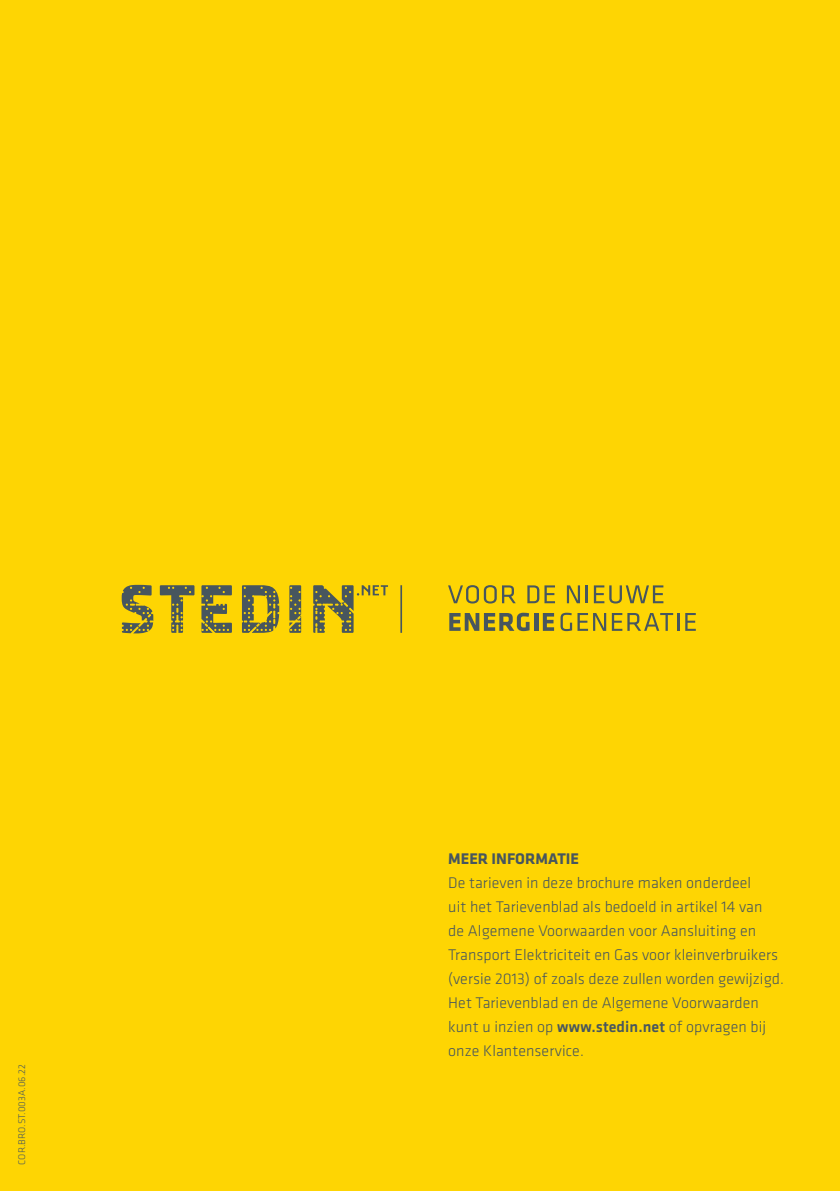
<style>
.page{position:relative;width:840px;height:1191px;background:#fff}
.page>*{position:absolute;margin:0;border:0;box-sizing:border-box;transform-origin:0 0}
.t1{font:300 16px/24px "Klavika";letter-spacing:.005em;color:#47565e}
.t2{font:700 16px "Klavika";color:#47565e}
.PLATTE_TEKST{font:300 10px "Klavika";letter-spacing:.005em;color:#47565e}
.s1{font-weight:500}
</style>
<div class="page">
<div style="left:0;top:0;width:839px;height:1191px;background:#fed503"></div>
<svg style="left:289px;top:585px;width:12px;height:48px"></svg>
<svg style="left:242px;top:585px;width:37px;height:48px"></svg>
<svg style="left:160px;top:585px;width:34px;height:48px"></svg>
<svg style="left:201px;top:585px;width:31px;height:48px"></svg>
<svg style="left:122px;top:585px;width:31px;height:48px"></svg>
<svg style="left:313px;top:585px;width:75px;height:48px"></svg>
<svg style="left:448px;top:585px;width:67px;height:18px"></svg>
<svg style="left:527px;top:585px;width:27px;height:18px"></svg>
<svg style="left:566px;top:585px;width:13px;height:18px"></svg>
<svg style="left:585px;top:585px;width:2px;height:18px"></svg>
<svg style="left:593px;top:585px;width:70px;height:18px"></svg>
<svg style="left:449px;top:613px;width:80px;height:18px"></svg>
<hr style="left:534px;top:613px;width:4px;height:18px;background:#47565e">
<svg style="left:542px;top:613px;width:11px;height:18px"></svg>
<svg style="left:560px;top:613px;width:112px;height:18px"></svg>
<hr style="left:676px;top:613px;width:3px;height:18px;background:#47565e">
<svg style="left:685px;top:613px;width:10px;height:18px"></svg>
<hr style="left:400px;top:585px;width:2px;height:48px;background:#47565e">
<p class="PLATTE_TEKST" style="left:16px;top:1164px;width:102px;rotate:-90deg">COR.BRO.ST.003A.06.22</p>
<p class="t2" style="left:448px;top:850px;width:132px">MEER INFORMATIE</p>
<p class="t1" style="left:448px;top:871px;width:337px">De tarieven in deze brochure maken onderdeel<br>uit het Tarievenblad als bedoeld in artikel 14 van<br>de Algemene Voorwaarden voor Aansluiting en Transport Elektriciteit en Gas voor kleinverbruikers (versie 2013) of zoals deze zullen worden gewijzigd.<br>Het Tarievenblad en de Algemene Voorwaarden kunt u inzien op <span class="s1">www.stedin.net</span> of opvragen bij onze Klantenservice.</p>
</div>
